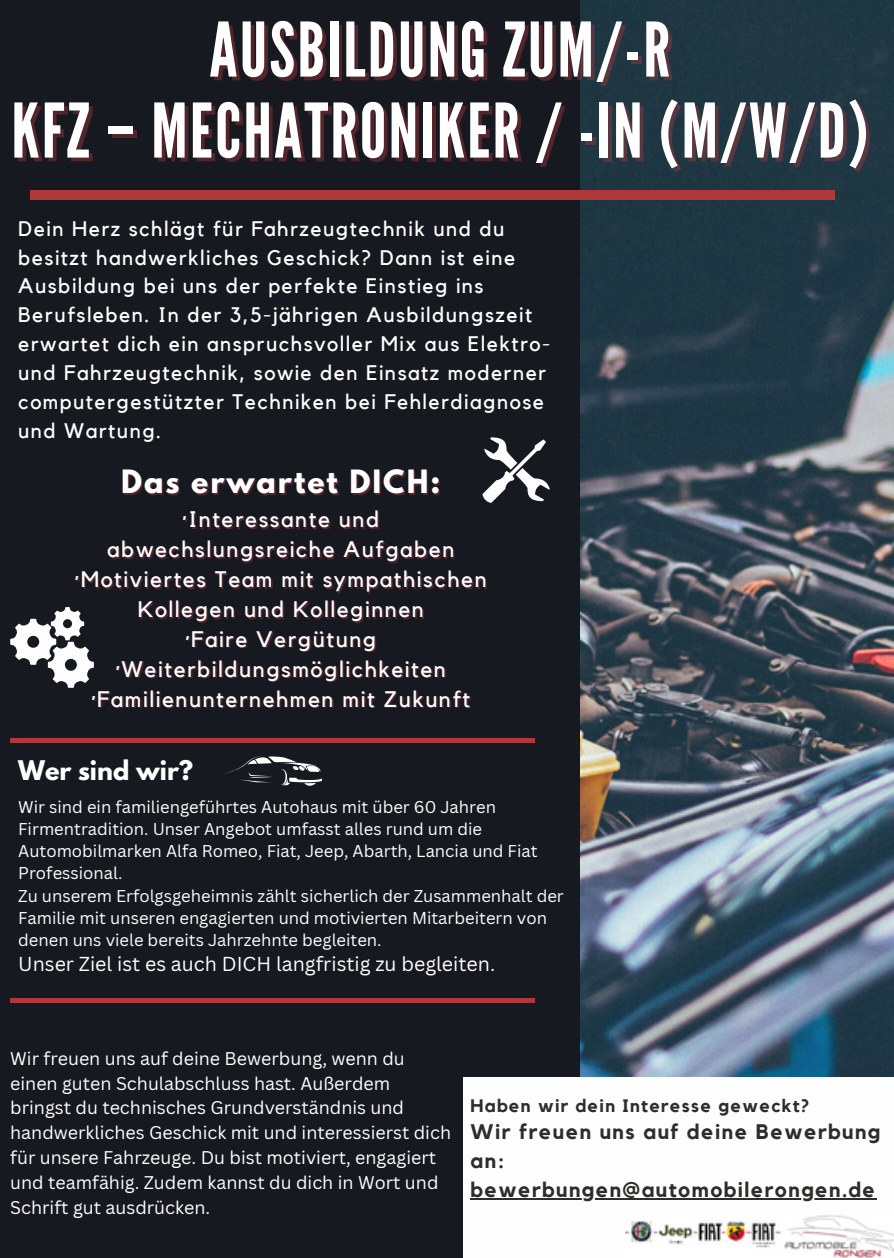
<style>
.page{position:relative;width:894px;height:1258px;background:#fff}
.page>*{position:absolute;margin:0;border:0;box-sizing:border-box;transform-origin:0 0}
.t1{font:75px "League Gothic";letter-spacing:.03em;color:#fff}
.t2{font:700 28.5px "League Spartan";letter-spacing:.07em;color:#fff}
.t3{font:700 24px "League Spartan";color:#fff}
.t4{font:22.5px/30px "Kollektif";letter-spacing:.07em;color:#fff;text-align:center}
.t5{font:21px/28.8px "Kollektif";letter-spacing:.07em;color:#fff}
.t6{font:700 21px/29.1px "Kollektif";letter-spacing:.07em;color:#2d2e2a}
.t7{font:19.5px "Canva Sans";color:#fff}
.t8{font:18px/24.9px "Canva Sans";color:#fff}
.t9{font:700 18px "Kollektif";letter-spacing:.07em;color:#2d2e2a}
.t10{font:16.5px/22.2px "Canva Sans";color:#fff}
</style>
<div class="page">
<div style="left:0;top:0;width:893px;height:1258px;background:#171921"></div>
<img style="left:581px;top:0;width:312px;height:1077px">
<div style="left:463px;top:1077px;width:430px;height:181px;background:#fdfdfd"></div>
<img style="left:625px;top:1215px;width:268px;height:43px">
<div style="left:31px;top:190px;width:803px;height:9px;background:#af383b"></div>
<div style="left:10px;top:738px;width:524px;height:5px;background:#af383b"></div>
<svg style="left:482px;top:437px;width:67px;height:66px"></svg>
<hr style="left:10px;top:998px;width:524px;height:4px;background:#af383b">
<svg style="left:10px;top:607px;width:83px;height:81px"></svg>
<svg style="left:224px;top:756px;width:98px;height:29px"></svg>
<hr style="left:470px;top:1198px;width:406px;height:1px;background:#2d2e2a">
<p class="t1" style="left:209px;top:6px;width:462px">AUSBILDUNG ZUM/-R</p>
<p class="t1" style="left:11px;top:87px;width:858px">KFZ – MECHATRONIKER / -IN (M/W/D)</p>
<p class="t5" style="left:18px;top:215px;width:533px">Dein Herz schlägt für Fahrzeugtechnik und du besitzt handwerkliches Geschick? Dann ist eine Ausbildung bei uns der perfekte Einstieg ins Berufsleben. In der 3,5-jährigen Ausbildungszeit erwartet dich ein anspruchsvoller Mix aus Elektro&shy;und Fahrzeugtechnik, sowie den Einsatz moderner computergestützter Techniken bei Fehlerdiagnose und Wartung.</p>
<p class="t2" style="left:121px;top:468px;width:321px">Das erwartet DICH:</p>
<p class="t4" style="left:107px;top:505px;width:348px">·Interessante und abwechslungsreiche Aufgaben</p>
<p class="t4" style="left:75px;top:565px;width:413px">·Motiviertes Team mit sympathischen<br>Kollegen und Kolleginnen</p>
<p class="t4" style="left:185px;top:625px;width:192px">·Faire Vergütung</p>
<p class="t4" style="left:116px;top:655px;width:331px">·Weiterbildungsmöglichkeiten</p>
<p class="t4" style="left:91px;top:685px;width:380px">·Familienunternehmen mit Zukunft</p>
<p class="t3" style="left:18px;top:758px;width:176px">Wer sind wir?</p>
<p class="t10" style="left:18px;top:795px;width:520px">Wir sind ein familiengeführtes Autohaus mit über 60 Jahren Firmentradition. Unser Angebot umfasst alles rund um die Automobilmarken Alfa Romeo, Fiat, Jeep, Abarth, Lancia und Fiat Professional.</p>
<p class="t10" style="left:18px;top:884px;width:547px">Zu unserem Erfolgsgeheimnis zählt sicherlich der Zusammenhalt der<br>Familie mit unseren engagierten und motivierten Mitarbeitern von denen uns viele bereits Jahrzehnte begleiten.</p>
<p class="t7" style="left:18px;top:950px;width:478px">Unser Ziel ist es auch DICH langfristig zu begleiten.</p>
<p class="t8" style="left:10px;top:1045px;width:442px">Wir freuen uns auf deine Bewerbung, wenn du einen guten Schulabschluss hast. Außerdem bringst du technisches Grundverständnis und handwerkliches Geschick mit und interessierst dich für unsere Fahrzeuge. Du bist motiviert, engagiert und teamfähig. Zudem kannst du dich in Wort und Schrift gut ausdrücken.</p>
<p class="t9" style="left:470px;top:1098px;width:340px">Haben wir dein Interesse geweckt?</p>
<p class="t6" style="left:470px;top:1118px;width:411px">Wir freuen uns auf deine Bewerbung an: bewerbungen@automobilerongen.de</p>
</div>
